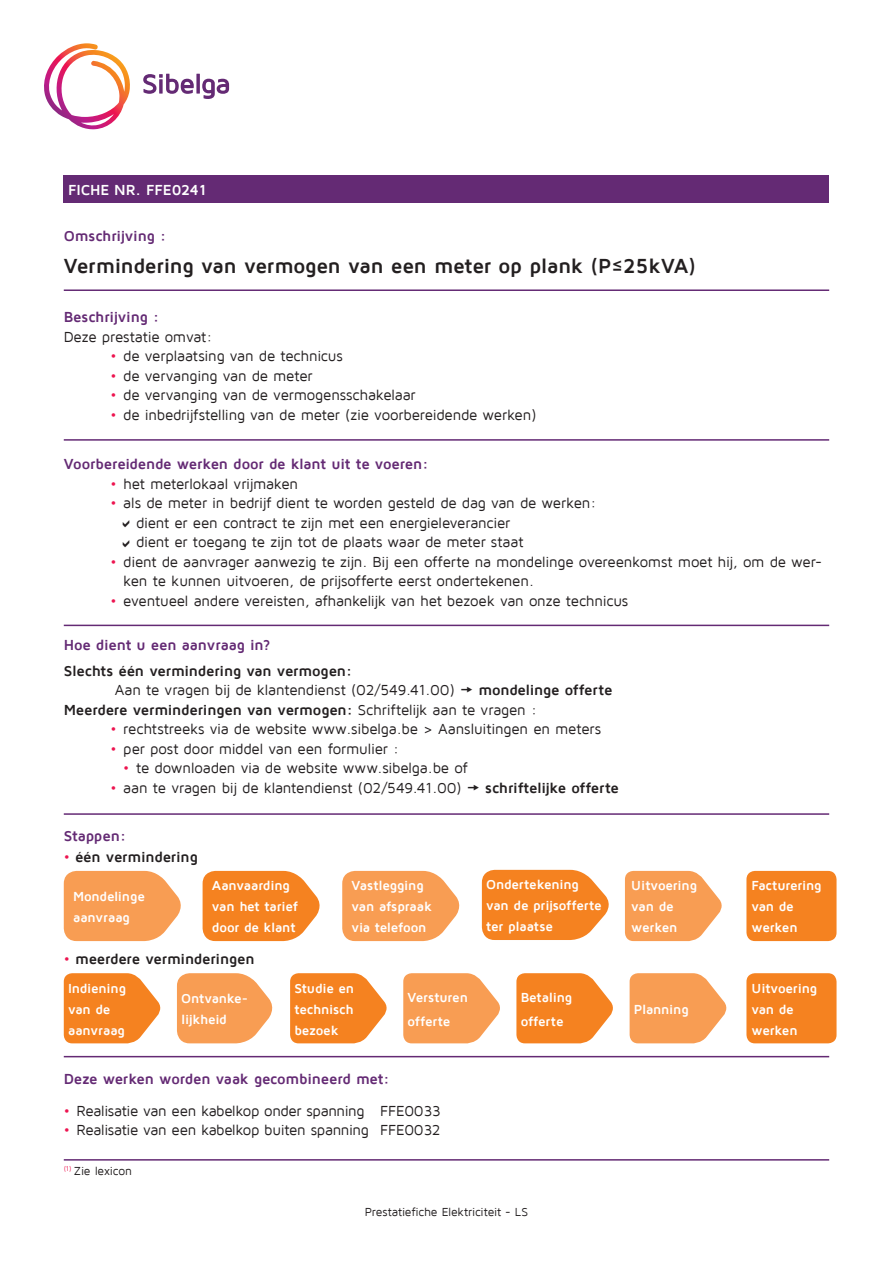
<style>
.page{position:relative;width:893px;height:1263px;background:#fff}
.page>*{position:absolute;margin:0;border:0;box-sizing:border-box;transform-origin:0 0}
.t1{font:700 21px "Maven Pro";letter-spacing:-.015em;color:#231f20}
.t2{font:15px/19.5px "Maven Pro";letter-spacing:-.015em;color:#231f20}
.t3{font:700 15px/19.5px "Maven Pro";letter-spacing:-.015em;color:#231f20}
.t4{font:700 15px "Maven Pro";letter-spacing:-.015em;color:#642a74}
.t5{font:700 15px "Maven Pro";letter-spacing:-.005em;color:#fff}
.t6{font:700 13.5px/21px "Maven Pro";letter-spacing:-.015em;color:#fff}
.t7{font:12px "Maven Pro";letter-spacing:-.01em;color:#231f20}
.s1{color:#ed1450}
.s2{font-weight:400}
.s3{font-weight:400;color:#ed1450}
</style>
<div class="page">
<svg style="left:143px;top:74px;width:51px;height:20px"></svg>
<svg style="left:196px;top:74px;width:4px;height:20px"></svg>
<svg style="left:202px;top:79px;width:27px;height:20px"></svg>
<svg style="left:44px;top:43px;width:86px;height:87px"></svg>
<hr style="left:64px;top:289px;width:765px;height:2px;background:#642a74">
<hr style="left:64px;top:439px;width:765px;height:2px;background:#642a74">
<hr style="left:64px;top:625px;width:765px;height:1px;background:#642a74">
<hr style="left:64px;top:813px;width:765px;height:2px;background:#642a74">
<hr style="left:64px;top:1056px;width:765px;height:1px;background:#642a74">
<hr style="left:64px;top:1159px;width:765px;height:1px;background:#642a74">
<svg style="left:64px;top:973px;width:97px;height:70px;background:#f6923d"></svg>
<svg style="left:290px;top:973px;width:97px;height:70px;background:#f6923c"></svg>
<svg style="left:516px;top:973px;width:97px;height:70px;background:#f6923c"></svg>
<div style="left:746px;top:973px;width:90px;height:70px;background:#f58220;border-radius:9px"></div>
<svg style="left:177px;top:973px;width:96px;height:70px;background:#f8a969"></svg>
<svg style="left:403px;top:973px;width:97px;height:70px;background:#f8a968"></svg>
<svg style="left:630px;top:973px;width:97px;height:70px;background:#f8a969"></svg>
<div style="left:64px;top:175px;width:765px;height:27px;background:#642a74"></div>
<div style="left:746px;top:871px;width:90px;height:70px;background:#f58220;border-radius:9px"></div>
<svg style="left:64px;top:871px;width:117px;height:70px;background:#f8a664"></svg>
<svg style="left:203px;top:871px;width:117px;height:70px;background:#f68e36"></svg>
<svg style="left:342px;top:871px;width:118px;height:70px;background:#f8a765"></svg>
<svg style="left:482px;top:870px;width:127px;height:70px;background:#f58e36"></svg>
<svg style="left:625px;top:871px;width:97px;height:70px;background:#f8a968"></svg>
<p class="t5" style="left:68px;top:180px;width:140px">FICHE NR. FFE0241</p>
<p class="t4" style="left:64px;top:227px;width:104px">Omschrijving :</p>
<h1 class="t1" style="left:64px;top:252px;width:634px">Vermindering van vermogen van een meter op plank (P≤25kVA)</h1>
<p class="t4" style="left:64px;top:308px;width:97px">Beschrijving :</p>
<p class="t2" style="left:64px;top:326px;width:150px">Deze prestatie omvat:</p>
<p class="t2" style="left:111px;top:346px;width:234px"><span class="s1">•</span> de verplaatsing van de technicus</p>
<p class="t2" style="left:111px;top:365px;width:204px"><span class="s1">•</span> de vervanging van de meter</p>
<p class="t2" style="left:111px;top:385px;width:307px"><span class="s1">•</span> de vervanging van de vermogensschakelaar</p>
<p class="t2" style="left:111px;top:404px;width:428px"><span class="s1">•</span> de inbedrijfstelling van de meter (zie voorbereidende werken)</p>
<p class="t4" style="left:64px;top:455px;width:366px">Voorbereidende werken door de klant uit te voeren:</p>
<p class="t2" style="left:111px;top:473px;width:189px"><span class="s1">•</span> het meterlokaal vrijmaken</p>
<p class="t2" style="left:136px;top:493px;width:462px;text-indent:-26px"><span class="s1">•</span> als de meter in bedrijf dient te worden gesteld de dag van de werken: dient er een contract te zijn met een energieleverancier<br>dient er toegang te zijn tot de plaats waar de meter staat</p>
<p class="t2" style="left:123px;top:551px;width:700px;text-indent:-13px"><span class="s1">•</span> dient de aanvrager aanwezig te zijn. Bij een offerte na mondelinge overeenkomst moet hij, om de wer&shy;ken te kunnen uitvoeren, de prijsofferte eerst ondertekenen.</p>
<p class="t2" style="left:111px;top:590px;width:519px"><span class="s1">•</span> eventueel andere vereisten, afhankelijk van het bezoek van onze technicus</p>
<p class="t4" style="left:64px;top:635px;width:208px">Hoe dient u een aanvraag in?</p>
<p class="t3" style="left:64px;top:660px;width:290px">Slechts één vermindering van vermogen:</p>
<p class="t2" style="left:115px;top:680px;width:342px">Aan te vragen bij de klantendienst (02/549.41.00)</p>
<p class="t3" style="left:64px;top:679px;width:550px;text-indent:415px">mondelinge offerte<br>Meerdere verminderingen van vermogen: <span class="s2">Schriftelijk aan te vragen :</span></p>
<p class="t2" style="left:111px;top:719px;width:492px"><span class="s1">•</span> rechtstreeks via de website www.sibelga.be &gt; Aansluitingen en meters</p>
<p class="t2" style="left:111px;top:738px;width:290px"><span class="s1">•</span> per post door middel van een formulier :</p>
<p class="t2" style="left:123px;top:758px;width:346px"><span class="s1">•</span> te downloaden via de website www.sibelga.be of</p>
<p class="t2" style="left:111px;top:777px;width:353px"><span class="s1">•</span> aan te vragen bij de klantendienst (02/549.41.00)</p>
<p class="t3" style="left:485px;top:777px;width:135px">schriftelijke offerte</p>
<p class="t4" style="left:64px;top:826px;width:64px">Stappen:</p>
<p class="t3" style="left:64px;top:847px;width:136px"><span class="s3">•</span> één vermindering</p>
<p class="t6" style="left:73px;top:885px;width:73px">Mondelinge aanvraag</p>
<p class="t6" style="left:212px;top:875px;width:87px">Aanvaarding van het tarief door de klant</p>
<p class="t6" style="left:352px;top:875px;width:82px">Vastlegging van afspraak via telefoon</p>
<p class="t6" style="left:486px;top:874px;width:117px">Ondertekening van de prijsofferte ter plaatse</p>
<p class="t6" style="left:631px;top:875px;width:67px">Uitvoering van de werken</p>
<p class="t3" style="left:64px;top:948px;width:192px"><span class="s3">•</span> meerdere verminderingen</p>
<p class="t6" style="left:751px;top:875px;width:72px">Facturering van de werken</p>
<p class="t6" style="left:68px;top:977px;width:60px">Indiening van de aanvraag</p>
<p class="t6" style="left:294px;top:977px;width:61px;text-align:justify">Studie en technisch bezoek</p>
<p class="t6" style="left:521px;top:984px;width:53px;line-height:24px">Betaling offerte</p>
<p class="t6" style="left:751px;top:977px;width:67px">Uitvoering van de werken</p>
<p class="t6" style="left:181px;top:987px;width:68px">Ontvanke&shy;lijkheid</p>
<p class="t6" style="left:408px;top:984px;width:62px;line-height:24px">Versturen offerte</p>
<p class="t6" style="left:634px;top:998px;width:56px">Planning</p>
<p class="t4" style="left:64px;top:1070px;width:327px">Deze werken worden vaak gecombineerd met:</p>
<p class="t2" style="left:64px;top:1100px;width:379px"><span class="s1">•</span> Realisatie van een kabelkop onder spanning FFE0033</p>
<p class="t2" style="left:64px;top:1120px;width:378px"><span class="s1">•</span> Realisatie van een kabelkop buiten spanning FFE0032</p>
<p class="t7" style="left:64px;top:1163px;width:70px"><sup>(1)</sup> Zie lexicon</p>
<p class="t7" style="left:365px;top:1205px;width:165px">Prestatiefiche Elektriciteit - LS</p>
</div>
